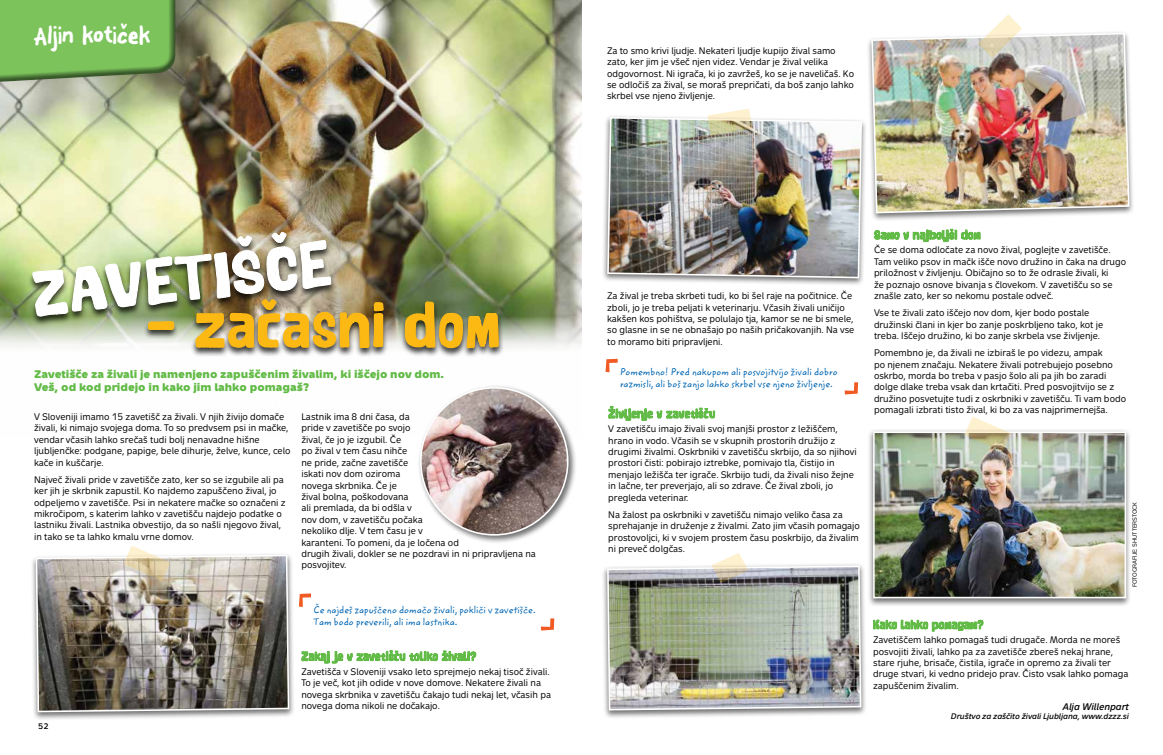
<style>
.page{position:relative;width:1163px;height:755px;background:#fff}
.page>*{position:absolute;margin:0;border:0;box-sizing:border-box;transform-origin:0 0}
.t1{font:59.6px "Bosque Wood";color:#fff}
.t2{font:59px "Bosque Wood";letter-spacing:.02em;color:#fdb913}
.t3{font:27px "Font On A Stick";color:#fff;scale:1.1 1}
.t4{font:700 11px/13px "Metron Medium Pro";color:#62bb46}
.t5{font:10px/12px "Zemke Hand ITCA";color:#0066b3}
.t6{font:9.5px/11.4px "Metron Text Pro";color:#000;scale:.95 1}
.t7{font:italic 9.5px "Metron Medium Pro";color:#000;scale:.95 1}
.t8{font:italic 8px "Metron Medium Pro";color:#000;scale:.95 1}
.t9{font:8px "Metron Medium Pro";color:#000}
.t10{font:6px "Metron Text Pro";color:#000;scale:.96 1}
</style>
<div class="page">
<img style="left:0;top:0;width:581px;height:316px">
<div style="left:0;top:0;width:177px;height:91px;background:#000;opacity:.55"></div>
<svg style="left:540px;top:618px;width:14px;height:12px"></svg>
<svg style="left:844px;top:382px;width:14px;height:12px"></svg>
<svg style="left:299px;top:593px;width:12px;height:13px"></svg>
<div style="left:867px;top:428px;width:264px;height:178px;background:#000;opacity:.56"></div>
<img style="left:875px;top:434px;width:247px;height:161px">
<div style="left:872px;top:431px;width:253px;height:167px;border:2px solid #fff"></div>
<div style="left:30px;top:551px;width:264px;height:169px;background:#000;opacity:.56"></div>
<img style="left:35px;top:553px;width:255px;height:159px">
<div style="left:601px;top:114px;width:266px;height:172px;background:#000;opacity:.56"></div>
<img style="left:606px;top:116px;width:256px;height:163px">
<div style="left:601px;top:562px;width:265px;height:156px;background:#000;opacity:.56"></div>
<img style="left:606px;top:564px;width:256px;height:146px">
<div style="left:866px;top:30px;width:268px;height:191px;background:#000;opacity:.56"></div>
<img style="left:870px;top:32px;width:260px;height:182px">
<div style="left:143px;top:298px;width:361px;height:59px;background:#000;opacity:.75"></div>
<img style="left:404px;top:233px;width:95px;height:121px">
<img style="left:32px;top:220px;width:352px;height:128px">
<div style="left:417px;top:384px;width:159px;height:159px;background:#000;opacity:.56"></div>
<img style="left:421px;top:387px;width:146px;height:147px;border-radius:73px">
<svg style="left:978px;top:14px;width:44px;height:44px"></svg>
<svg style="left:711px;top:553px;width:37px;height:29px"></svg>
<svg style="left:964px;top:416px;width:46px;height:35px"></svg>
<svg style="left:123px;top:546px;width:47px;height:34px"></svg>
<svg style="left:707px;top:108px;width:45px;height:27px"></svg>
<svg style="left:301px;top:650px;width:175px;height:14px"></svg>
<svg style="left:872px;top:594px;width:111px;height:38px"></svg>
<svg style="left:605px;top:358px;width:110px;height:63px"></svg>
<img style="left:873px;top:195px;width:107px;height:48px">
<h3 class="t3" style="left:34px;top:18px;width:107px">Aljin koticˇek</h3>
<h1 class="t1" style="left:29px;top:256px;width:301px;rotate:-6deg">ZAVETIŠČE</h1>
<h2 class="t2" style="left:147px;top:288px;width:355px">– začasni dom</h2>
<p class="t4" style="left:34px;top:367px;width:411px">Zavetišče za živali je namenjeno zapuščenim živalim, ki iščejo nov dom.<br>Veš, od kod pridejo in kako jim lahko pomagaš?</p>
<p class="t6" style="left:34px;top:410px;width:271px">V Sloveniji imamo 15 zavetišč za živali. V njih živijo domače živali, ki nimajo svojega doma. To so predvsem psi in mačke, vendar včasih lahko srečaš tudi bolj nenavadne hišne ljubljenčke: podgane, papige, bele dihurje, želve, kunce, celo kače in kuščarje.</p>
<p class="t6" style="left:34px;top:473px;width:266px">Največ živali pride v zavetišče zato, ker so se izgubile ali pa ker jih je skrbnik zapustil. Ko najdemo zapuščeno žival, jo odpeljemo v zavetišče. Psi in nekatere mačke so označeni z mikročipom, s katerim lahko v zavetišču najdejo podatke o lastniku živali. Lastnika obvestijo, da so našli njegovo žival, in tako se ta lahko kmalu vrne domov.</p>
<p class="t6" style="left:301px;top:411px;width:248px">Lastnik ima 8 dni časa, da<br>pride v zavetišče po svojo<br>žival, če jo je izgubil. Če<br>po žival v tem času nihče<br>ne pride, začne zavetišče<br>iskati nov dom oziroma<br>novega skrbnika. Če je<br>žival bolna, poškodovana<br>ali premlada, da bi odšla v<br>nov dom, v zavetišču počaka<br>nekoliko dlje. V tem času je v<br>karanteni. To pomeni, da je ločena od<br>drugih živali, dokler se ne pozdravi in ni pripravljena na posvojitev.</p>
<p class="t5" style="left:313px;top:603px;width:224px">Če najdeš zapuščeno domačo živali, pokliči v zavetišče.<br>Tam bodo preverili, ali ima lastnika.</p>
<p class="t9" style="left:38px;top:720px;width:12px">52</p>
<p class="t6" style="left:301px;top:665px;width:264px">Zavetišča v Sloveniji vsako leto sprejmejo nekaj tisoč živali.<br>To je več, kot jih odide v nove domove. Nekatere živali na novega skrbnika v zavetišču čakajo tudi nekaj let, včasih pa novega doma nikoli ne dočakajo.</p>
<p class="t6" style="left:607px;top:45px;width:262px">Za to smo krivi ljudje. Nekateri ljudje kupijo žival samo zato, ker jim je všeč njen videz. Vendar je žival velika odgovornost. Ni igrača, ki jo zavržeš, ko se je naveličaš. Ko se odločiš za žival, se moraš prepričati, da boš zanjo lahko skrbel vse njeno življenje.</p>
<p class="t6" style="left:607px;top:290px;width:262px">Za žival je treba skrbeti tudi, ko bi šel raje na počitnice. Če zboli, jo je treba peljati k veterinarju. Včasih živali uničijo kakšen kos pohištva, se polulajo tja, kamor se ne bi smele, so glasne in se ne obnašajo po naših pričakovanjih. Na vse to moramo biti pripravljeni.</p>
<p class="t5" style="left:620px;top:366px;width:219px">Pomembno! Pred nakupom ali posvojitvijo živali dobro razmisli, ali boš zanjo lahko skrbel vse njeno življenje.</p>
<p class="t6" style="left:608px;top:423px;width:263px">V zavetišču imajo živali svoj manjši prostor z ležiščem, hrano in vodo. Včasih se v skupnih prostorih družijo z drugimi živalmi. Oskrbniki v zavetišču skrbijo, da so njihovi prostori čisti: pobirajo iztrebke, pomivajo tla, čistijo in menjajo ležišča ter igrače. Skrbijo tudi, da živali niso žejne in lačne, ter preverjajo, ali so zdrave. Če žival zboli, jo pregleda veterinar.</p>
<p class="t6" style="left:608px;top:508px;width:266px">Na žalost pa oskrbniki v zavetišču nimajo veliko časa za sprehajanje in druženje z živalmi. Zato jim včasih pomagajo prostovoljci, ki v svojem prostem času poskrbijo, da živalim ni preveč dolgčas.</p>
<p class="t6" style="left:873px;top:244px;width:267px">Če se doma odločate za novo žival, poglejte v zavetišče.<br>Tam veliko psov in mačk išče novo družino in čaka na drugo priložnost v življenju. Običajno so to že odrasle živali, ki<br>že poznajo osnove bivanja s človekom. V zavetišču so se znašle zato, ker so nekomu postale odveč.</p>
<p class="t6" style="left:873px;top:307px;width:243px">Vse te živali zato iščejo nov dom, kjer bodo postale družinski člani in kjer bo zanje poskrbljeno tako, kot je treba. Iščejo družino, ki bo zanje skrbela vse življenje.</p>
<p class="t6" style="left:873px;top:347px;width:267px">Pomembno je, da živali ne izbiraš le po videzu, ampak<br>po njenem značaju. Nekatere živali potrebujejo posebno oskrbo, morda bo treba v pasjo šolo ali pa jih bo zaradi dolge dlake treba vsak dan krtačiti. Pred posvojitvijo se z družino posvetujte tudi z oskrbniki v zavetišču. Ti vam bodo pomagali izbrati tisto žival, ki bo za vas najprimernejša.</p>
<p class="t10" style="left:1130px;top:587px;width:90px;rotate:-90deg">FOTOGRAFIJE: SHUTTERSTOCK</p>
<p class="t6" style="left:872px;top:633px;width:270px">Zavetiščem lahko pomagaš tudi drugače. Morda ne moreš posvojiti živali, lahko pa za zavetišče zbereš nekaj hrane, stare rjuhe, brisače, čistila, igrače in opremo za živali ter druge stvari, ki vedno pridejo prav. Čisto vsak lahko pomaga zapuščenim živalim.</p>
<p class="t7" style="left:1062px;top:700px;width:71px">Alja Willenpart</p>
<p class="t8" style="left:950px;top:711px;width:189px">Društvo za zaščito živali Ljubljana, www.dzzz.si</p>
</div>
